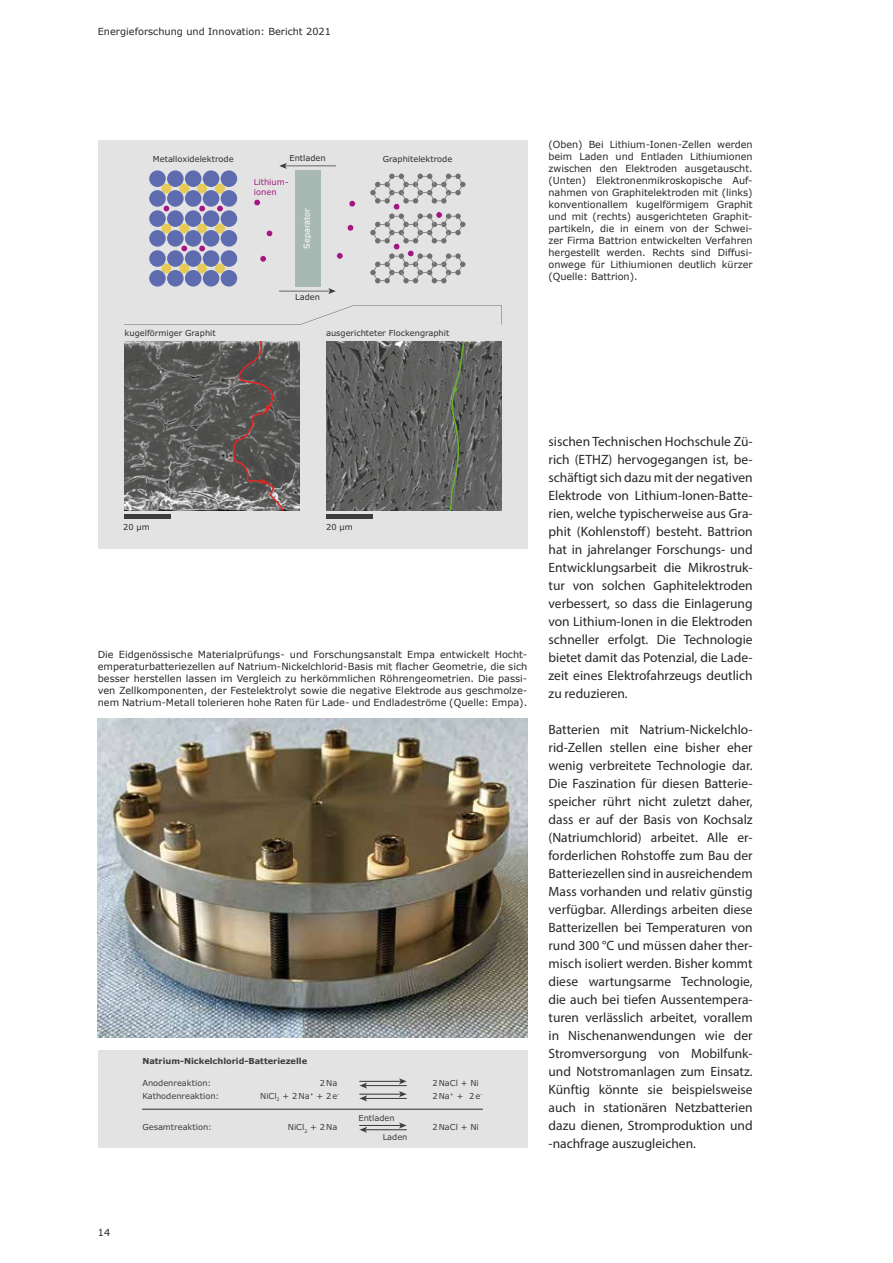
<style>
.page{position:relative;width:893px;height:1263px;background:#fff}
.page>*{position:absolute;margin:0;border:0;box-sizing:border-box;transform-origin:0 0}
.t1{font:13.5px/18px "Myriad Pro";color:#272727;text-align:justify}
.t2{font:9.75px/12px "Verdana";color:#272727;text-align:justify}
.t3{font:8.25px/12.8px "Verdana";color:#3c3c3b}
.t4{font:8.25px "Verdana";color:#2d2e2c}
.t5{font:700 8.25px "Verdana";color:#3c3c3b}
.t6{font:8.25px/9.9px "Verdana";color:#a21881}
.t7{font:8.25px "Verdana";color:#fff}
</style>
<div class="page">
<div style="left:98px;top:140px;width:429px;height:409px;background:#e3e3e3"></div>
<img style="left:124px;top:341px;width:176px;height:170px">
<img style="left:326px;top:341px;width:176px;height:170px">
<svg style="left:449px;top:341px;width:16px;height:170px;background:#62695b"></svg>
<svg style="left:233px;top:341px;width:51px;height:170px;background:#625958"></svg>
<div style="left:124px;top:514px;width:46px;height:5px;background:#3c3c3b"></div>
<div style="left:326px;top:514px;width:46px;height:5px;background:#3c3c3b"></div>
<div style="left:161px;top:263px;width:10px;height:10px;background:#e6ca57;border-radius:50%"></div>
<div style="left:149px;top:250px;width:17px;height:17px;background:#5e6bae;border-radius:50%"></div>
<div style="left:167px;top:250px;width:17px;height:17px;background:#5e6bae;border-radius:50%"></div>
<div style="left:167px;top:270px;width:17px;height:17px;background:#5e6bae;border-radius:50%"></div>
<div style="left:149px;top:270px;width:17px;height:17px;background:#5e6bae;border-radius:50%"></div>
<div style="left:179px;top:263px;width:10px;height:10px;background:#e6ca57;border-radius:50%"></div>
<div style="left:185px;top:250px;width:16px;height:17px;background:#5e6bae;border-radius:50%"></div>
<div style="left:185px;top:270px;width:16px;height:17px;background:#5e6bae;border-radius:50%"></div>
<div style="left:197px;top:263px;width:10px;height:10px;background:#e6ca57;border-radius:50%"></div>
<div style="left:203px;top:250px;width:16px;height:17px;background:#5e6bae;border-radius:50%"></div>
<div style="left:203px;top:270px;width:16px;height:17px;background:#5e6bae;border-radius:50%"></div>
<div style="left:215px;top:263px;width:10px;height:10px;background:#e6ca57;border-radius:50%"></div>
<div style="left:221px;top:250px;width:16px;height:17px;background:#5e6bae;border-radius:50%"></div>
<div style="left:221px;top:270px;width:16px;height:17px;background:#5e6bae;border-radius:50%"></div>
<div style="left:161px;top:184px;width:10px;height:10px;background:#e6ca57;border-radius:50%"></div>
<div style="left:149px;top:170px;width:17px;height:17px;background:#5e6bae;border-radius:50%"></div>
<div style="left:167px;top:170px;width:17px;height:17px;background:#5e6bae;border-radius:50%"></div>
<div style="left:167px;top:190px;width:17px;height:17px;background:#5e6bae;border-radius:50%"></div>
<div style="left:149px;top:190px;width:17px;height:17px;background:#5e6bae;border-radius:50%"></div>
<div style="left:179px;top:184px;width:10px;height:10px;background:#e6ca57;border-radius:50%"></div>
<div style="left:185px;top:170px;width:16px;height:17px;background:#5e6bae;border-radius:50%"></div>
<div style="left:185px;top:190px;width:16px;height:17px;background:#5e6bae;border-radius:50%"></div>
<div style="left:197px;top:184px;width:10px;height:10px;background:#e6ca57;border-radius:50%"></div>
<div style="left:203px;top:170px;width:16px;height:17px;background:#5e6bae;border-radius:50%"></div>
<div style="left:203px;top:190px;width:16px;height:17px;background:#5e6bae;border-radius:50%"></div>
<div style="left:215px;top:184px;width:10px;height:10px;background:#e6ca57;border-radius:50%"></div>
<div style="left:221px;top:170px;width:16px;height:17px;background:#5e6bae;border-radius:50%"></div>
<div style="left:221px;top:190px;width:16px;height:17px;background:#5e6bae;border-radius:50%"></div>
<div style="left:161px;top:224px;width:10px;height:9px;background:#e6ca57;border-radius:50%"></div>
<div style="left:149px;top:210px;width:17px;height:17px;background:#5e6bae;border-radius:50%"></div>
<div style="left:167px;top:210px;width:17px;height:17px;background:#5e6bae;border-radius:50%"></div>
<div style="left:167px;top:230px;width:17px;height:17px;background:#5e6bae;border-radius:50%"></div>
<div style="left:149px;top:230px;width:17px;height:17px;background:#5e6bae;border-radius:50%"></div>
<div style="left:179px;top:224px;width:10px;height:9px;background:#e6ca57;border-radius:50%"></div>
<div style="left:185px;top:210px;width:16px;height:17px;background:#5e6bae;border-radius:50%"></div>
<div style="left:185px;top:230px;width:16px;height:17px;background:#5e6bae;border-radius:50%"></div>
<div style="left:197px;top:224px;width:10px;height:9px;background:#e6ca57;border-radius:50%"></div>
<div style="left:203px;top:210px;width:16px;height:17px;background:#5e6bae;border-radius:50%"></div>
<div style="left:203px;top:230px;width:16px;height:17px;background:#5e6bae;border-radius:50%"></div>
<div style="left:215px;top:224px;width:10px;height:9px;background:#e6ca57;border-radius:50%"></div>
<div style="left:221px;top:210px;width:16px;height:17px;background:#5e6bae;border-radius:50%"></div>
<div style="left:221px;top:230px;width:16px;height:17px;background:#5e6bae;border-radius:50%"></div>
<svg style="left:163px;top:205px;width:7px;height:7px"></svg>
<svg style="left:199px;top:205px;width:7px;height:7px"></svg>
<svg style="left:217px;top:205px;width:6px;height:7px"></svg>
<svg style="left:181px;top:245px;width:7px;height:7px"></svg>
<svg style="left:199px;top:245px;width:7px;height:7px"></svg>
<div style="left:295px;top:170px;width:25px;height:117px;background:#a8b8b2"></div>
<svg style="left:370px;top:174px;width:95px;height:109px"></svg>
<svg style="left:347px;top:224px;width:7px;height:7px"></svg>
<svg style="left:349px;top:200px;width:7px;height:7px"></svg>
<svg style="left:336px;top:252px;width:7px;height:7px"></svg>
<svg style="left:254px;top:199px;width:7px;height:7px"></svg>
<svg style="left:266px;top:230px;width:7px;height:7px"></svg>
<svg style="left:260px;top:255px;width:7px;height:7px"></svg>
<hr style="left:284px;top:165px;width:52px;height:1px;background:#3c3c3b">
<svg style="left:279px;top:163px;width:8px;height:6px"></svg>
<hr style="left:279px;top:291px;width:52px;height:1px;background:#3c3c3b">
<svg style="left:328px;top:288px;width:8px;height:6px"></svg>
<svg style="left:124px;top:305px;width:378px;height:20px"></svg>
<img style="left:98px;top:719px;width:429px;height:318px">
<div style="left:98px;top:1050px;width:429px;height:98px;background:#e3e3e3"></div>
<hr style="left:142px;top:1109px;width:341px;height:1px;background:#3c3c3b">
<hr style="left:360px;top:1094px;width:41px;height:1px;background:#3d3d3b">
<svg style="left:399px;top:1091px;width:7px;height:6px"></svg>
<hr style="left:365px;top:1098px;width:41px;height:1px;background:#3d3d3b">
<svg style="left:360px;top:1095px;width:7px;height:6px"></svg>
<hr style="left:360px;top:1081px;width:41px;height:1px;background:#3d3d3b">
<svg style="left:399px;top:1078px;width:7px;height:6px"></svg>
<hr style="left:365px;top:1085px;width:41px;height:1px;background:#3d3d3b">
<svg style="left:360px;top:1082px;width:7px;height:7px"></svg>
<hr style="left:360px;top:1125px;width:41px;height:1px;background:#3d3d3b">
<svg style="left:399px;top:1122px;width:7px;height:6px"></svg>
<hr style="left:365px;top:1129px;width:41px;height:1px;background:#3d3d3b">
<svg style="left:360px;top:1127px;width:7px;height:6px"></svg>
<p class="t2" style="left:98px;top:25px;width:235px">Energieforschung und Innovation: Bericht 2021</p>
<p class="t4" style="left:153px;top:153px;width:82px">Metalloxidelektrode</p>
<p class="t4" style="left:289px;top:153px;width:38px">Entladen</p>
<p class="t4" style="left:383px;top:153px;width:71px">Graphitelektrode</p>
<p class="t6" style="left:254px;top:177px;width:36px">Lithium&shy;ionen</p>
<p class="t7" style="left:301px;top:249px;width:42px;rotate:-90deg">Separator</p>
<p class="t4" style="left:295px;top:291px;width:26px">Laden</p>
<p class="t4" style="left:125px;top:328px;width:93px">kugelförmiger Graphit</p>
<p class="t4" style="left:326px;top:328px;width:125px">ausgerichteter Flockengraphit</p>
<p class="t2" style="left:549px;top:138px;width:206px">(Oben) Bei Lithium-Ionen-Zellen werden beim Laden und Entladen Lithiumionen zwischen den Elektroden ausgetauscht. (Unten) Elektronenmikroskopische Auf&shy;nahmen von Graphitelektroden mit (links) konventionallem kugelförmigem Graphit und mit (rechts) ausgerichteten Graphit&shy;partikeln, die in einem von der Schwei&shy;zer Firma Battrion entwickelten Verfahren hergestellt werden. Rechts sind Diffusi&shy;onwege für Lithiumionen deutlich kürzer (Quelle: Battrion).</p>
<p class="t4" style="left:123px;top:521px;width:28px">20 µm</p>
<p class="t4" style="left:326px;top:521px;width:28px">20 µm</p>
<p class="t2" style="left:98px;top:648px;width:431px">Die Eidgenössische Materialprüfungs- und Forschungsanstalt Empa entwickelt Hocht&shy;emperaturbatteriezellen auf Natrium-Nickelchlorid-Basis mit flacher Geometrie, die sich besser herstellen lassen im Vergleich zu herkömmlichen Röhrengeometrien. Die passi&shy;ven Zellkomponenten, der Festelektrolyt sowie die negative Elektrode aus geschmolze&shy;nem Natrium-Metall tolerieren hohe Raten für Lade- und Endladeströme (Quelle: Empa).</p>
<p class="t5" style="left:142px;top:1055px;width:166px">Natrium-Nickelchlorid-Batteriezelle</p>
<p class="t3" style="left:142px;top:1076px;width:70px">Anodenreaktion:</p>
<p class="t3" style="left:320px;top:1076px;width:19px">2Na</p>
<p class="t3" style="left:432px;top:1076px;width:52px">2NaCl + Ni<br>2Na<sup>+</sup> + 2e<sup>-</sup></p>
<p class="t3" style="left:288px;top:1120px;width:51px">NiCl<sub>2</sub> + 2Na</p>
<p class="t3" style="left:260px;top:1089px;width:81px">NiCl<sub>2</sub> + 2Na<sup>+</sup> + 2e<sup>-</sup></p>
<p class="t3" style="left:142px;top:1089px;width:78px">Kathodenreaktion:</p>
<p class="t3" style="left:359px;top:1111px;width:38px">Entladen</p>
<p class="t3" style="left:383px;top:1131px;width:26px">Laden</p>
<p class="t3" style="left:142px;top:1120px;width:71px">Gesamtreaktion:</p>
<p class="t3" style="left:432px;top:1120px;width:48px">2NaCl + Ni</p>
<p class="t1" style="left:549px;top:432px;width:206px">sischen Technischen Hochschule Zü&shy;rich (ETHZ) hervogegangen ist, be&shy;schäftigt sich dazu mit der negativen Elektrode von Lithium-Ionen-Batte&shy;rien, welche typischerweise aus Gra&shy;phit (Kohlenstoff) besteht. Battrion hat in jahrelanger Forschungs- und Entwicklungsarbeit die Mikrostruk&shy;tur von solchen Gaphitelektroden verbessert, so dass die Einlagerung von Lithium-Ionen in die Elektroden schneller erfolgt. Die Technologie bietet damit das Potenzial, die Lade&shy;zeit eines Elektrofahrzeugs deutlich zu reduzieren.</p>
<p class="t1" style="left:549px;top:720px;width:206px">Batterien mit Natrium-Nickelchlo&shy;rid-Zellen stellen eine bisher eher wenig verbreitete Technologie dar.<br>Die Faszination für diesen Batterie&shy;speicher rührt nicht zuletzt daher, dass er auf der Basis von Kochsalz (Natriumchlorid) arbeitet. Alle er&shy;forderlichen Rohstoffe zum Bau der Batteriezellen sind in ausreichendem Mass vorhanden und relativ günstig verfügbar. Allerdings arbeiten diese Batterizellen bei Temperaturen von rund 300 °C und müssen daher ther&shy;misch isoliert werden. Bisher kommt diese wartungsarme Technologie, die auch bei tiefen Aussentempera&shy;turen verlässlich arbeitet, vorallem in Nischenanwendungen wie der Stromversorgung von Mobilfunk&shy;und Notstromanlagen zum Einsatz.<br>Künftig könnte sie beispielsweise auch in stationären Netzbatterien dazu dienen, Stromproduktion und -nachfrage auszugleichen.</p>
<p class="t2" style="left:98px;top:1226px;width:14px">14</p>
</div>
